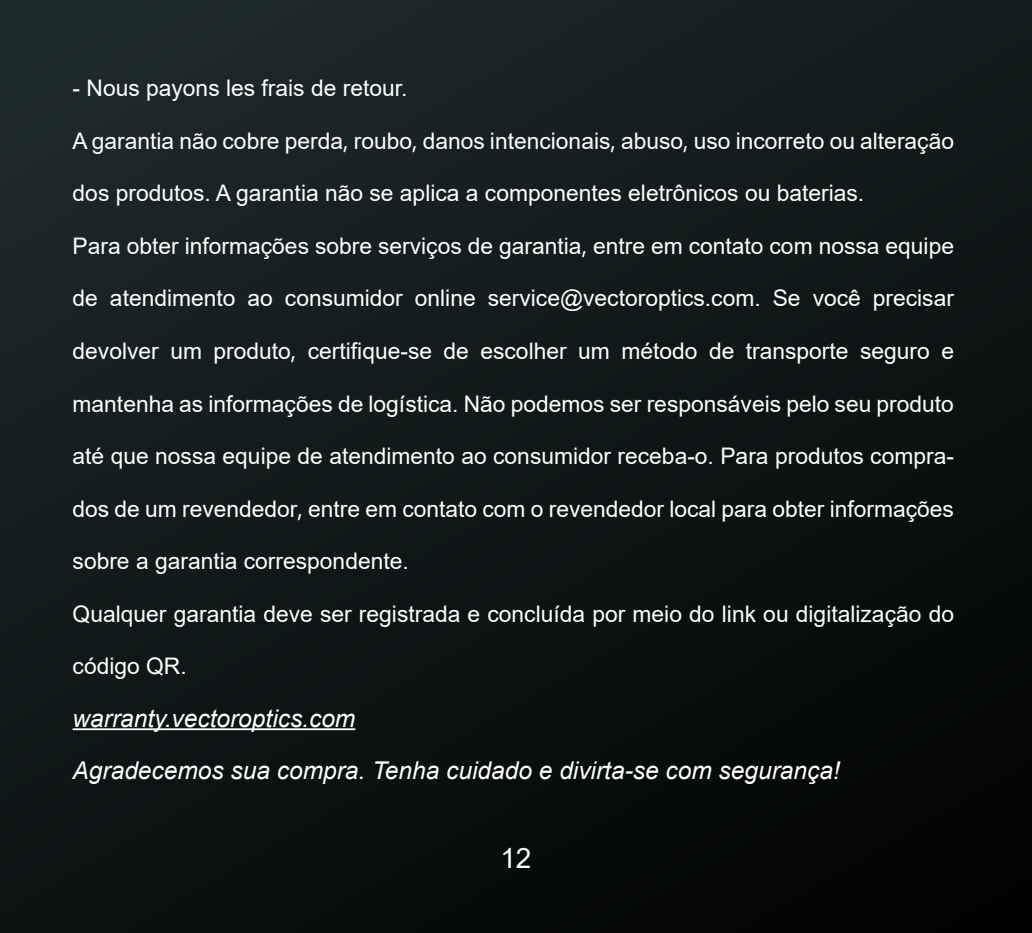
<style>
.page{position:relative;width:1032px;height:933px;background:#fff}
.page>*{position:absolute;margin:0;border:0;box-sizing:border-box;transform-origin:0 0}
.t1{font:28px "Arial";color:#fff}
.t2{font:italic 24.5px/52.5px "Arial";color:#fff}
.t3{font:22.75px "Arial";color:#fff}
.s1{font-family:"Microsoft Ya Hei"}
</style>
<div class="page">
<div style="left:0;top:0;width:1031px;height:933px;background:linear-gradient(to right,#161f20,#0a0e0e)"></div>
<hr style="left:73px;top:728px;width:282px;height:2px;background:#fff">
<p class="t3" style="left:73px;top:73px;width:336px">- Nous payons les frais de retour.</p>
<p class="t3" style="left:73px;top:125px;width:883px">A garantia não cobre perda<span class="s1">,</span> roubo<span class="s1">,</span> danos intencionais<span class="s1">,</span> abuso<span class="s1">,</span> uso incorreto ou alteração</p>
<p class="t3" style="left:73px;top:178px;width:793px">dos produtos. A garantia não se aplica a componentes eletrônicos ou baterias.</p>
<p class="t3" style="left:73px;top:230px;width:883px">Para obter informações sobre serviços de garantia<span class="s1">,</span> entre em contato com nossa equipe</p>
<p class="t3" style="left:73px;top:283px;width:883px">de atendimento ao consumidor online service@vectoroptics.com. Se você precisar</p>
<p class="t3" style="left:73px;top:335px;width:883px">devolver um produto<span class="s1">,</span> certifique-se de escolher um método de transporte seguro e</p>
<p class="t3" style="left:73px;top:388px;width:883px">mantenha as informações de logística. Não podemos ser responsáveis pelo seu produto</p>
<p class="t3" style="left:73px;top:440px;width:883px">até que nossa equipe de atendimento ao consumidor receba-o. Para produtos compra-</p>
<p class="t3" style="left:73px;top:493px;width:883px">dos de um revendedor<span class="s1">,</span> entre em contato com o revendedor local para obter informações</p>
<p class="t3" style="left:73px;top:545px;width:338px">sobre a garantia correspondente.</p>
<p class="t3" style="left:73px;top:598px;width:883px">Qualquer garantia deve ser registrada e concluída por meio do link ou digitalização do</p>
<p class="t3" style="left:73px;top:650px;width:116px">código QR.</p>
<p class="t2" style="left:73px;top:692px;width:769px">warranty.vectoroptics.com<br>Agradecemos sua compra. Tenha cuidado e divirta-se com segurança!</p>
<p class="t1" style="left:500px;top:839px;width:33px">12</p>
</div>
